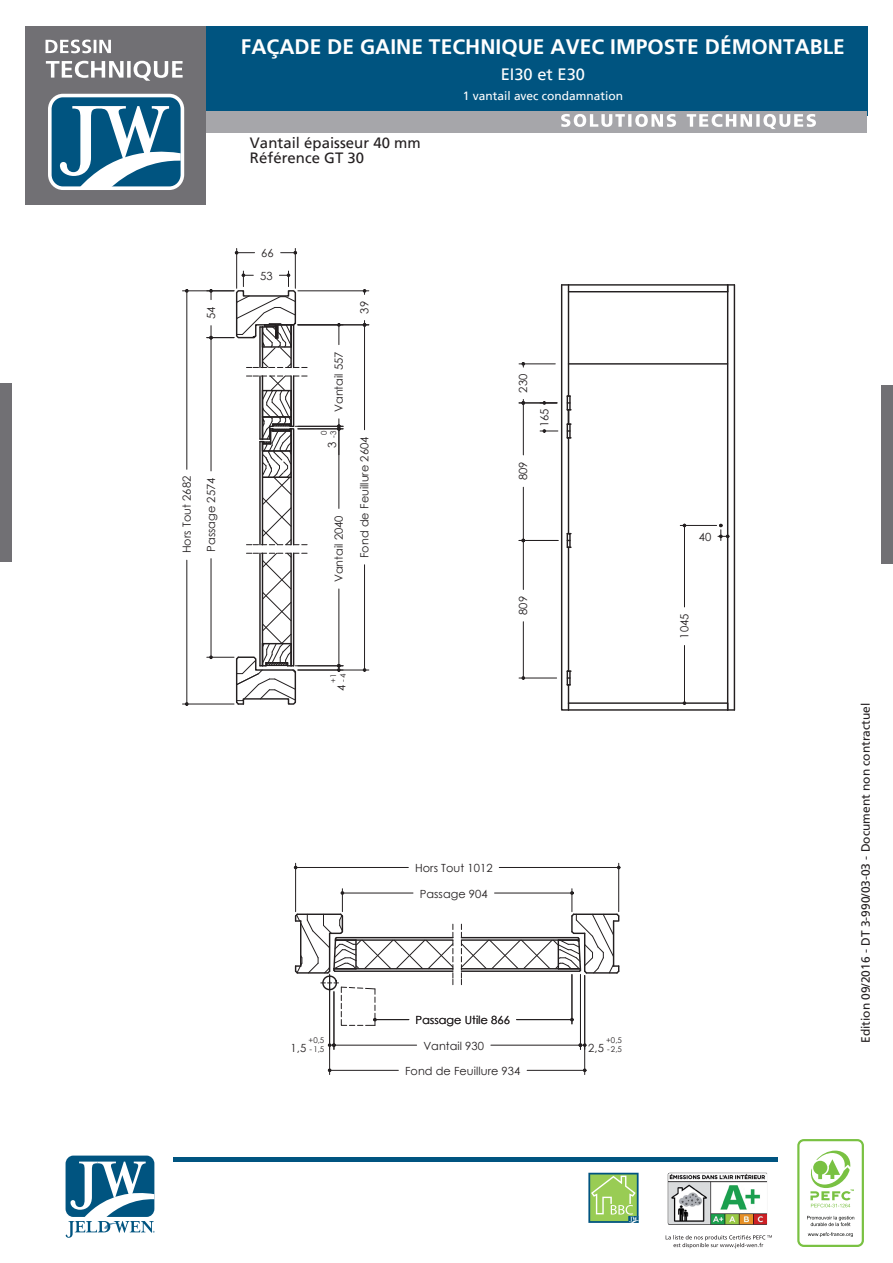
<style>
.page{position:relative;width:893px;height:1263px;background:#fff}
.page>*{position:absolute;margin:0;border:0;box-sizing:border-box;transform-origin:0 0}
.t1{font:700 21px "Frutiger LT";color:#fff}
.t2{font:16.5px "Frutiger LT";color:#fff}
.t3{font:15px/15px "Frutiger LT";letter-spacing:.005em;color:#231f20}
.t4{font:12px "Frutiger LT";color:#231f20}
.t5{font:12px "Frutiger LT";color:#fff}
.t6{font:11.25px/24.2px "Century Gothic";letter-spacing:.005em;color:#231f20}
.t7{font:7.95px/9.4px "Century Gothic";color:#231f20}
.s1{font-size:11.25px}
</style>
<div class="page">
<div style="left:0;top:383px;width:12px;height:178px;background:#717074"></div>
<div style="left:881px;top:385px;width:12px;height:178px;background:#717074"></div>
<div style="left:41px;top:26px;width:826px;height:90px;background:#005480"></div>
<div style="left:205px;top:111px;width:662px;height:21px;background:#a6a6aa"></div>
<div style="left:26px;top:26px;width:180px;height:178px;background:#717074"></div>
<svg style="left:48px;top:94px;width:136px;height:96px;background:#6395b0"></svg>
<svg style="left:561px;top:114px;width:255px;height:15px"></svg>
<svg style="left:46px;top:61px;width:137px;height:20px"></svg>
<svg style="left:46px;top:40px;width:65px;height:13px"></svg>
<hr style="left:734px;top:285px;width:1px;height:425px;background:#231f20">
<hr style="left:519px;top:364px;width:36px;height:1px;background:#231f20">
<svg style="left:521px;top:362px;width:4px;height:5px"></svg>
<hr style="left:519px;top:403px;width:38px;height:1px;background:#231f20">
<hr style="left:523px;top:403px;width:1px;height:52px;background:#231f20">
<hr style="left:523px;top:487px;width:1px;height:53px;background:#231f20">
<svg style="left:521px;top:399px;width:4px;height:6px"></svg>
<hr style="left:519px;top:540px;width:39px;height:1px;background:#231f20">
<hr style="left:519px;top:678px;width:38px;height:1px;background:#231f20">
<hr style="left:523px;top:540px;width:1px;height:50px;background:#231f20">
<hr style="left:523px;top:622px;width:1px;height:56px;background:#231f20">
<svg style="left:540px;top:284px;width:194px;height:427px"></svg>
<hr style="left:680px;top:525px;width:36px;height:1px;background:#231f20">
<hr style="left:684px;top:525px;width:1px;height:82px;background:#231f20">
<hr style="left:236px;top:248px;width:1px;height:40px;background:#231f20">
<hr style="left:295px;top:248px;width:1px;height:40px;background:#231f20">
<svg style="left:281px;top:251px;width:16px;height:4px"></svg>
<svg style="left:234px;top:251px;width:21px;height:4px"></svg>
<svg style="left:362px;top:289px;width:5px;height:5px"></svg>
<hr style="left:298px;top:290px;width:71px;height:1px;background:#231f20">
<hr style="left:364px;top:565px;width:1px;height:105px;background:#231f20">
<hr style="left:364px;top:325px;width:1px;height:105px;background:#231f20">
<hr style="left:298px;top:670px;width:71px;height:1px;background:#231f20">
<hr style="left:298px;top:324px;width:71px;height:1px;background:#231f20">
<hr style="left:211px;top:338px;width:1px;height:133px;background:#231f20">
<hr style="left:186px;top:560px;width:1px;height:144px;background:#231f20">
<hr style="left:186px;top:291px;width:1px;height:178px;background:#231f20">
<hr style="left:182px;top:704px;width:52px;height:1px;background:#231f20">
<hr style="left:182px;top:290px;width:52px;height:1px;background:#231f20">
<svg style="left:337px;top:323px;width:4px;height:22px"></svg>
<hr style="left:298px;top:324px;width:45px;height:1px;background:#231f20">
<hr style="left:338px;top:429px;width:1px;height:79px;background:#231f20">
<hr style="left:338px;top:589px;width:1px;height:77px;background:#231f20">
<svg style="left:337px;top:419px;width:4px;height:36px"></svg>
<hr style="left:298px;top:428px;width:45px;height:1px;background:#231f20">
<hr style="left:298px;top:426px;width:45px;height:1px;background:#231f20">
<hr style="left:295px;top:665px;width:48px;height:1px;background:#231f20">
<svg style="left:337px;top:664px;width:4px;height:8px"></svg>
<svg style="left:207px;top:271px;width:100px;height:98px"></svg>
<svg style="left:207px;top:552px;width:100px;height:153px"></svg>
<svg style="left:246px;top:375px;width:61px;height:171px"></svg>
<svg style="left:327px;top:1044px;width:9px;height:3px"></svg>
<hr style="left:491px;top:1045px;width:89px;height:1px;background:#231f20">
<hr style="left:334px;top:1045px;width:83px;height:1px;background:#231f20">
<hr style="left:334px;top:992px;width:1px;height:57px;background:#231f20">
<hr style="left:499px;top:867px;width:120px;height:1px;background:#231f20">
<hr style="left:296px;top:867px;width:112px;height:1px;background:#231f20">
<hr style="left:618px;top:863px;width:1px;height:49px;background:#231f20">
<hr style="left:295px;top:863px;width:1px;height:49px;background:#231f20">
<hr style="left:527px;top:1070px;width:58px;height:1px;background:#231f20">
<hr style="left:330px;top:1070px;width:68px;height:1px;background:#231f20">
<hr style="left:584px;top:975px;width:1px;height:100px;background:#231f20">
<hr style="left:329px;top:975px;width:1px;height:100px;background:#231f20">
<hr style="left:580px;top:975px;width:1px;height:74px;background:#231f20">
<svg style="left:578px;top:1043px;width:9px;height:4px"></svg>
<svg style="left:460px;top:889px;width:160px;height:96px"></svg>
<hr style="left:516px;top:1019px;width:56px;height:1px;background:#231f20">
<svg style="left:294px;top:889px;width:160px;height:137px"></svg>
<hr style="left:571px;top:975px;width:1px;height:49px;background:#231f20">
<hr style="left:375px;top:1019px;width:34px;height:1px;background:#231f20">
<svg style="left:588px;top:1173px;width:50px;height:50px;background:#92c370"></svg>
<hr style="left:173px;top:1158px;width:604px;height:4px;background:#005480">
<div style="left:66px;top:1156px;width:88px;height:61px;background:#005480;border-radius:8px"></div>
<svg style="left:66px;top:1162px;width:89px;height:76px"></svg>
<svg style="left:797px;top:1139px;width:67px;height:108px"></svg>
<img style="left:668px;top:1173px;width:99px;height:52px">
<svg style="left:666px;top:1235px;width:106px;height:13px"></svg>
<h1 class="t1" style="left:241px;top:38px;width:606px">FAÇADE DE GAINE TECHNIQUE AVEC IMPOSTE DÉMONTABLE</h1>
<h2 class="t2" style="left:501px;top:64px;width:86px">EI30 et E30</h2>
<p class="t5" style="left:463px;top:88px;width:162px">1 vantail avec condamnation</p>
<h3 class="t3" style="left:250px;top:135px;width:172px">Vantail épaisseur 40 mm<br>Référence GT 30</h3>
<p class="t6" style="left:199px;top:319px;width:14px;rotate:-90deg">54</p>
<p class="t6" style="left:261px;top:241px;width:14px">66</p>
<p class="t6" style="left:260px;top:263px;width:14px">53</p>
<p class="t6" style="left:174px;top:553px;width:79px;rotate:-90deg">Hors Tout 2682<br>Passage 2574</p>
<p class="t6" style="left:326px;top:412px;width:62px;rotate:-90deg">Vantail 557</p>
<p class="t7" style="left:319px;top:435px;width:6px;rotate:-90deg">0</p>
<p class="t7" style="left:328px;top:448px;width:19px;rotate:-90deg"><span class="s1">3</span> -3</p>
<p class="t6" style="left:326px;top:582px;width:68px;rotate:-90deg">Vantail 2040</p>
<p class="t6" style="left:352px;top:314px;width:14px;rotate:-90deg">39</p>
<p class="t6" style="left:352px;top:558px;width:123px;rotate:-90deg">Fond de Feuillure 2604</p>
<p class="t7" style="left:328px;top:683px;width:11px;rotate:-90deg">+1 -4</p>
<p class="t6" style="left:329px;top:691px;width:8px;rotate:-90deg">4</p>
<p class="t6" style="left:511px;top:393px;width:20px;rotate:-90deg">230</p>
<p class="t6" style="left:532px;top:427px;width:20px;rotate:-90deg">165</p>
<p class="t6" style="left:511px;top:480px;width:20px;rotate:-90deg">809</p>
<p class="t6" style="left:511px;top:615px;width:20px;rotate:-90deg">809</p>
<p class="t6" style="left:699px;top:524px;width:14px">40</p>
<p class="t6" style="left:672px;top:639px;width:27px;rotate:-90deg">1045</p>
<p class="t6" style="left:415px;top:855px;width:79px">Hors Tout 1012</p>
<p class="t6" style="left:420px;top:881px;width:69px">Passage 904</p>
<p class="t6" style="left:416px;top:1008px;width:96px">Passage Utile 866</p>
<p class="t7" style="left:308px;top:1035px;width:17px">+0,5</p>
<p class="t6" style="left:291px;top:1036px;width:17px">1,5</p>
<p class="t7" style="left:309px;top:1044px;width:16px">- 1,5</p>
<p class="t6" style="left:423px;top:1033px;width:62px">Vantail 930</p>
<p class="t6" style="left:405px;top:1058px;width:117px">Fond de Feuillure 934</p>
<p class="t7" style="left:606px;top:1035px;width:17px">+0,5</p>
<p class="t7" style="left:588px;top:1044px;width:35px"><span class="s1">2,5</span> -2,5</p>
<p class="t4" style="left:858px;top:1043px;width:342px;rotate:-90deg">Edition 09/2016 - DT 3-990/03-03 - Document non contractuel</p>
</div>
